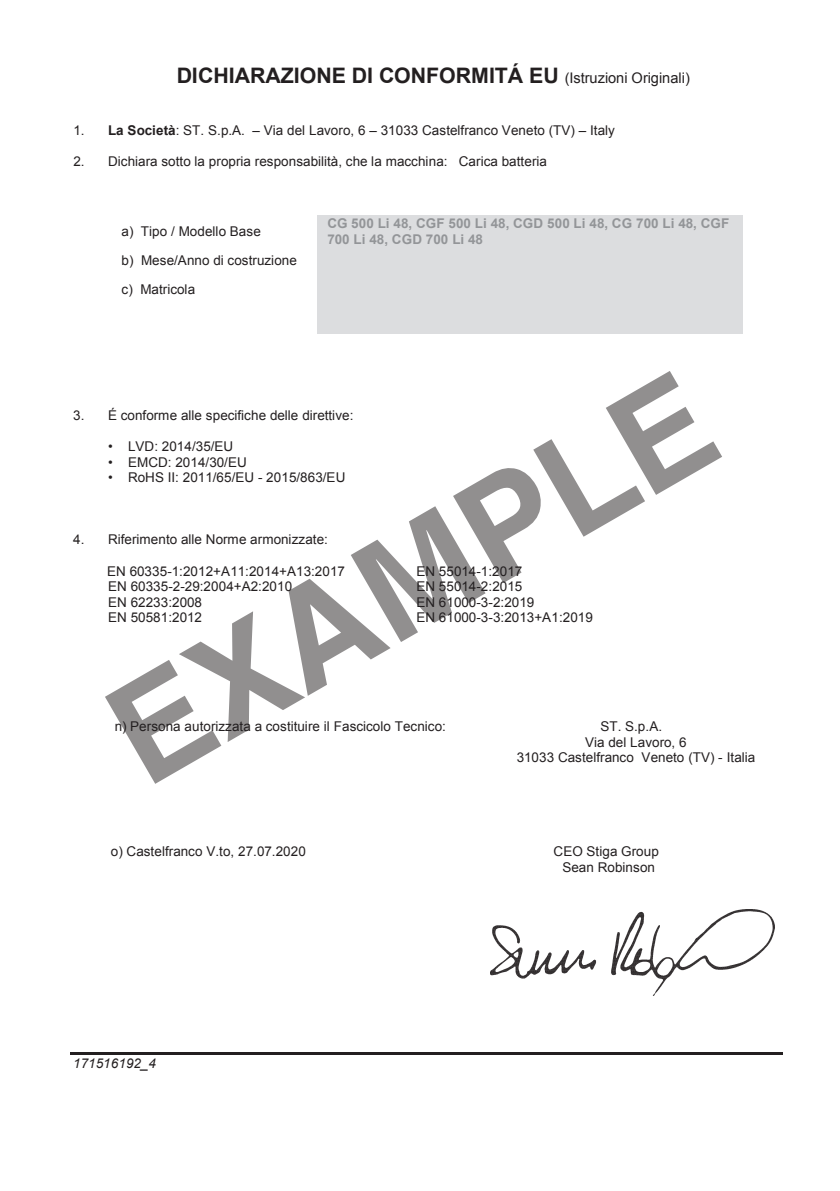
<style>
.page{position:relative;width:840px;height:1191px;background:#fff}
.page>*{position:absolute;margin:0;border:0;box-sizing:border-box;transform-origin:0 0}
.t1{font:700 140px "Helvetica World";color:#231f20}
.t2{font:700 21.4px "Arial";letter-spacing:-.005em;color:#231f20}
.t3{font:13.4px/28.6px "Arial";color:#231f20}
.t4{font:700 13.4px/15.6px "Arial";color:#939598}
.t5{font:italic 13.4px "Arial";letter-spacing:-.005em;color:#231f20}
.s1{font-weight:400;font-size:14.6px}
.s2{font-weight:700}
</style>
<div class="page">
<div style="left:317px;top:215px;width:425px;height:31px;background:#dcdddf"></div>
<div style="left:317px;top:246px;width:425px;height:28px;background:#dcdddf"></div>
<div style="left:317px;top:274px;width:425px;height:29px;background:#dcdddf"></div>
<div style="left:317px;top:303px;width:425px;height:30px;background:#dcdddf"></div>
<hr style="left:70px;top:1052px;width:712px;height:3px;background:#231f20">
<img style="left:490px;top:910px;width:283px;height:85px">
<p class="t2" style="left:176px;top:61px;width:514px">DICHIARAZIONE DI CONFORMITÁ EU <span class="s1">(Istruzioni Originali)</span></p>
<p class="t3" style="left:73px;top:116px;width:542px">1. <span class="s2">La Società</span>: ST. S.p.A. – Via del Lavoro, 6 – 31033 Castelfranco Veneto (TV) – Italy</p>
<p class="t3" style="left:73px;top:147px;width:475px">2. Dichiara sotto la propria responsabilità, che la macchina: Carica batteria</p>
<p class="t3" style="left:122px;top:217px;width:141px">a) Tipo / Modello Base</p>
<p class="t4" style="left:327px;top:216px;width:403px">CG 500 Li 48, CGF 500 Li 48, CGD 500 Li 48, CG 700 Li 48, CGF<br>700 Li 48, CGD 700 Li 48</p>
<p class="t3" style="left:121px;top:246px;width:177px">b) Mese/Anno di costruzione c) Matricola</p>
<h1 class="t1" style="left:81px;top:676px;width:672px;rotate:-30deg">EXAMPLE</h1>
<p class="t3" style="left:73px;top:401px;width:281px">3. É conforme alle specifiche delle direttive:</p>
<p class="t3" style="left:108px;top:432px;width:127px">• LVD: 2014/35/EU</p>
<p class="t3" style="left:108px;top:448px;width:140px">• EMCD: 2014/30/EU</p>
<p class="t3" style="left:108px;top:463px;width:239px">• RoHS II: 2011/65/EU - 2015/863/EU</p>
<p class="t3" style="left:73px;top:525px;width:256px">4. Riferimento alle Norme armonizzate:</p>
<p class="t3" style="left:107px;top:556px;width:239px">EN 60335-1:2012+A11:2014+A13:2017</p>
<p class="t3" style="left:416px;top:556px;width:107px">EN 55014-1:2017</p>
<p class="t3" style="left:108px;top:572px;width:185px">EN 60335-2-29:2004+A2:2010</p>
<p class="t3" style="left:416px;top:572px;width:107px">EN 55014-2:2015</p>
<p class="t3" style="left:108px;top:588px;width:95px">EN 62233:2008</p>
<p class="t3" style="left:416px;top:588px;width:119px">EN 61000-3-2:2019</p>
<p class="t3" style="left:108px;top:603px;width:95px">EN 50581:2012</p>
<p class="t3" style="left:416px;top:603px;width:178px">EN 61000-3-3:2013+A1:2019</p>
<p class="t3" style="left:115px;top:712px;width:332px">n) Persona autorizzata a costituire il Fascicolo Tecnico:</p>
<p class="t3" style="left:600px;top:712px;width:63px">ST. S.p.A.</p>
<p class="t3" style="left:585px;top:728px;width:103px">Via del Lavoro, 6</p>
<p class="t3" style="left:516px;top:743px;width:240px">31033 Castelfranco Veneto (TV) - Italia</p>
<p class="t3" style="left:111px;top:837px;width:196px">o) Castelfranco V.to, 27.07.2020</p>
<p class="t3" style="left:553px;top:843px;width:107px;line-height:15.6px;text-align:center">CEO Stiga Group<br>Sean Robinson</p>
<p class="t5" style="left:73px;top:1054px;width:84px">171516192_4</p>
</div>
